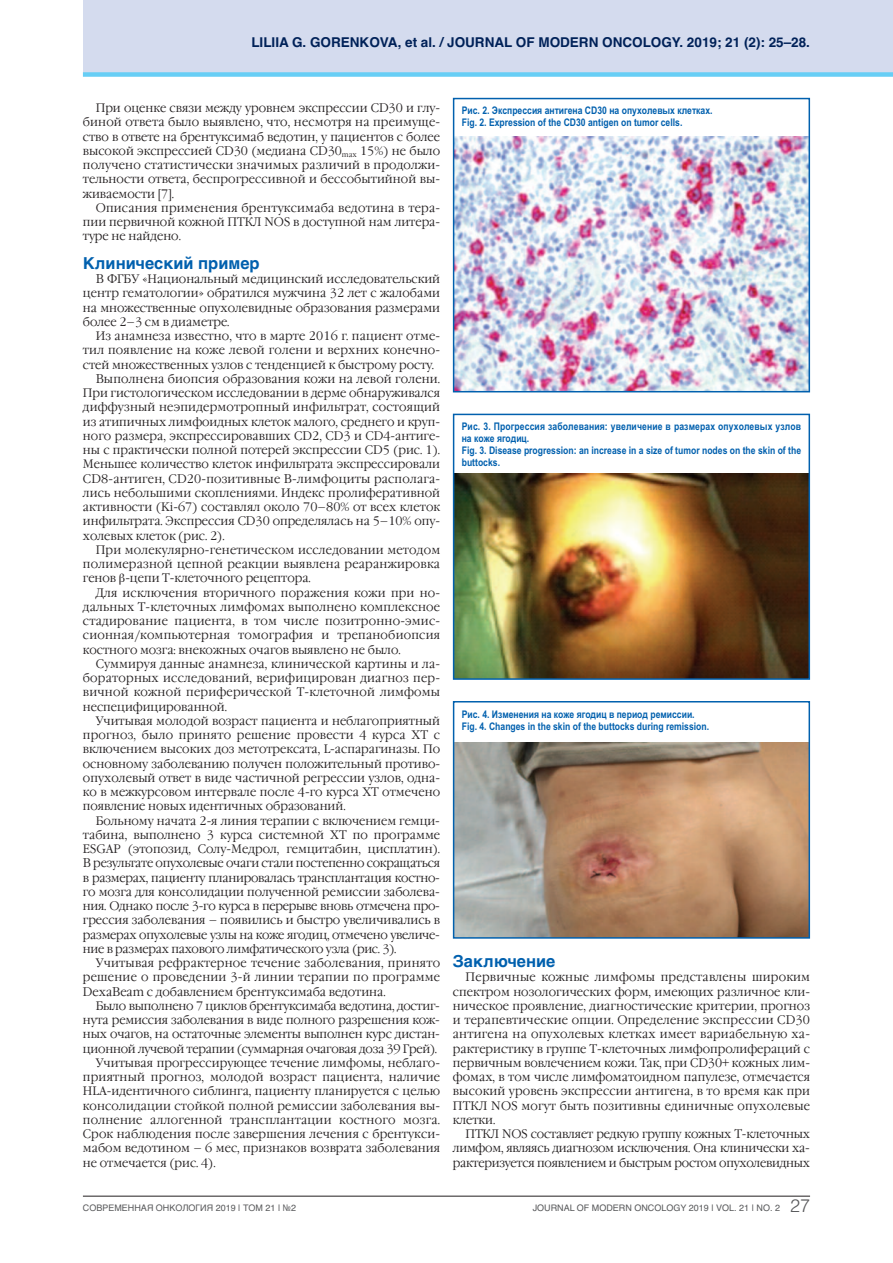
<style>
.page{position:relative;width:893px;height:1263px;background:#fff}
.page>*{position:absolute;margin:0;border:0;box-sizing:border-box;transform-origin:0 0}
.t1{font:700 16.5px "Helvetica";color:#0160ae}
.t2{font:700 13.5px "Helvetica";color:#002158}
.t3{font:300 12.3px/14.2px "Garamond C";letter-spacing:.005em;color:#231f20;text-align:justify;scale:.95 1}
.t4{font:300 12.3px "Garamond C";letter-spacing:-.02em;color:#231f20;scale:.95 1}
.t5{font:700 10.5px/12px "Arial Narrow";color:#0160ae}
.t6{font:9px "Helvetica";color:#57585a}
.s1{font-family:"font 0000000022 c 2584 a";font-weight:400}
.s2{font-weight:300;font-size:18px}
</style>
<div class="page">
<div style="left:83px;top:0;width:810px;height:74px;background:#d4dbee"></div>
<hr style="left:83px;top:1196px;width:727px;height:1px;background:#231f20">
<div style="left:83px;top:72px;width:810px;height:5px;background:#67cef5"></div>
<img style="left:456px;top:137px;width:351px;height:252px">
<div style="left:453px;top:98px;width:357px;height:294px;border:2px solid #0160ae"></div>
<img style="left:456px;top:474px;width:351px;height:203px">
<div style="left:453px;top:414px;width:357px;height:266px;border:2px solid #0160ae"></div>
<img style="left:456px;top:742px;width:351px;height:194px">
<div style="left:453px;top:701px;width:357px;height:238px;border:2px solid #0160ae"></div>
<p class="t2" style="left:251px;top:32px;width:560px">LILIIA G. GORENKOVA, et al. / JOURNAL OF MODERN ONCOLOGY. 2019; 21 (2): 25–28.</p>
<p class="t3" style="left:83px;top:101px;width:377px;text-indent:13px">При оценке связи между уровнем экспрессии CD30 и глу&shy;биной ответа было выявлено, что, несмотря на преимуще&shy;ство в ответе на брентуксимаб ведотин, у пациентов с более высокой экспрессией CD30 (медиана CD30<sub>max</sub> 15%) не было получено статистически значимых различий в продолжи&shy;тельности ответа, беспрогрессивной и бессобытийной вы&shy;живаемости [7].</p>
<p class="t3" style="left:83px;top:201px;width:377px;text-indent:13px">Описания применения брентуксимаба ведотина в тера&shy;пии первичной кожной ПТКЛ NOS в доступной нам литера&shy;туре не найдено.</p>
<h1 class="t1" style="left:83px;top:250px;width:178px">Клинический пример</h1>
<p class="t3" style="left:83px;top:272px;width:377px;text-indent:13px">В ФГБУ «Национальный медицинский исследовательский центр гематологии» обратился мужчина 32 лет с жалобами на множественные опухолевидные образования размерами более 2–3 см в диаметре.</p>
<p class="t3" style="left:96px;top:329px;width:364px">Из анамнеза известно, что в марте 2016 г. пациент отме-</p>
<p class="t3" style="left:83px;top:343px;width:377px">тил появление на коже левой голени и верхних конечно-</p>
<p class="t3" style="left:83px;top:358px;width:371px">стей множественных узлов с тенденцией к быстрому росту.</p>
<p class="t3" style="left:96px;top:372px;width:364px">Выполнена биопсия образования кожи на левой голени.</p>
<p class="t3" style="left:83px;top:386px;width:377px">При гистологическом исследовании в дерме обнаруживался</p>
<p class="t3" style="left:83px;top:400px;width:377px">диффузный неэпидермотропный инфильтрат, состоящий</p>
<p class="t3" style="left:83px;top:415px;width:377px">из атипичных лимфоидных клеток малого, среднего и круп-</p>
<p class="t3" style="left:83px;top:429px;width:377px">ного размера, экспрессировавших CD2, CD3 и CD4-антиге-</p>
<p class="t3" style="left:83px;top:443px;width:377px">ны с практически полной потерей экспрессии CD5 (рис. 1).</p>
<p class="t3" style="left:83px;top:457px;width:377px">Меньшее количество клеток инфильтрата экспрессировали</p>
<p class="t3" style="left:83px;top:472px;width:377px">CD8-антиген, CD20-позитивные В-лимфоциты располага-</p>
<p class="t3" style="left:83px;top:486px;width:377px">лись небольшими скоплениями. Индекс пролиферативной</p>
<p class="t3" style="left:83px;top:500px;width:377px">активности (Ki-67) составлял около 70–80% от всех клеток</p>
<p class="t3" style="left:83px;top:514px;width:377px">инфильтрата. Экспрессия CD30 определялась на 5–10% опу-</p>
<p class="t3" style="left:83px;top:529px;width:151px">холевых клеток (рис. 2).</p>
<p class="t3" style="left:96px;top:543px;width:364px">При молекулярно-генетическом исследовании методом</p>
<p class="t3" style="left:83px;top:557px;width:377px">полимеразной цепной реакции выявлена реаранжировка</p>
<p class="t3" style="left:83px;top:571px;width:241px">генов <span class="s1">b</span>-цепи Т-клеточного рецептора.</p>
<p class="t3" style="left:96px;top:586px;width:364px">Для исключения вторичного поражения кожи при но-</p>
<p class="t3" style="left:83px;top:600px;width:377px">дальных Т-клеточных лимфомах выполнено комплексное</p>
<p class="t3" style="left:83px;top:614px;width:377px">стадирование пациента, в том числе позитронно-эмис-</p>
<p class="t3" style="left:83px;top:628px;width:377px">сионная/компьютерная томография и трепанобиопсия</p>
<p class="t3" style="left:83px;top:643px;width:336px">костного мозга: внекожных очагов выявлено не было.</p>
<p class="t3" style="left:96px;top:657px;width:364px">Суммируя данные анамнеза, клинической картины и ла-</p>
<p class="t3" style="left:83px;top:671px;width:377px">бораторных исследований, верифицирован диагноз пер-</p>
<p class="t3" style="left:83px;top:685px;width:377px">вичной кожной периферической Т-клеточной лимфомы</p>
<p class="t3" style="left:83px;top:700px;width:153px">неспецифицированной.</p>
<p class="t3" style="left:96px;top:714px;width:364px">Учитывая молодой возраст пациента и неблагоприятный</p>
<p class="t3" style="left:83px;top:728px;width:377px">прогноз, было принято решение провести 4 курса ХТ с</p>
<p class="t3" style="left:83px;top:742px;width:377px">включением высоких доз метотрексата, L-аспарагиназы. По</p>
<p class="t3" style="left:83px;top:757px;width:377px">основному заболеванию получен положительный противо-</p>
<p class="t3" style="left:83px;top:771px;width:377px">опухолевый ответ в виде частичной регрессии узлов, одна-</p>
<p class="t3" style="left:83px;top:785px;width:377px">ко в межкурсовом интервале после 4-го курса ХТ отмечено</p>
<p class="t3" style="left:83px;top:799px;width:278px">появление новых идентичных образований.</p>
<p class="t3" style="left:96px;top:814px;width:364px">Больному начата 2-я линия терапии с включением гемци-</p>
<p class="t3" style="left:83px;top:828px;width:377px">табина, выполнено 3 курса системной ХТ по программе</p>
<p class="t3" style="left:83px;top:842px;width:377px">ESGAP (этопозид, Солу-Медрол, гемцитабин, цисплатин).</p>
<p class="t4" style="left:83px;top:856px;width:377px">В результате опухолевые очаги стали постепенно сокращаться</p>
<p class="t4" style="left:83px;top:871px;width:377px">в размерах, пациенту планировалась трансплантация костно-</p>
<p class="t3" style="left:83px;top:885px;width:377px">го мозга для консолидации полученной ремиссии заболева-</p>
<p class="t4" style="left:83px;top:899px;width:377px">ния. Однако после 3-го курса в перерыве вновь отмечена про-</p>
<p class="t3" style="left:83px;top:913px;width:377px">грессия заболевания – появились и быстро увеличивались в</p>
<p class="t4" style="left:83px;top:928px;width:377px">размерах опухолевые узлы на коже ягодиц, отмечено увеличе-</p>
<p class="t4" style="left:83px;top:942px;width:332px">ние в размерах пахового лимфатического узла (рис. 3).</p>
<p class="t3" style="left:96px;top:956px;width:364px">Учитывая рефрактерное течение заболевания, принято</p>
<p class="t3" style="left:83px;top:970px;width:377px">решение о проведении 3-й линии терапии по программе</p>
<p class="t3" style="left:83px;top:985px;width:320px">DexaBeam с добавлением брентуксимаба ведотина.</p>
<p class="t4" style="left:96px;top:999px;width:364px">Было выполнено 7 циклов брентуксимаба ведотина, достиг-</p>
<p class="t3" style="left:83px;top:1013px;width:377px">нута ремиссия заболевания в виде полного разрешения кож-</p>
<p class="t3" style="left:83px;top:1027px;width:377px">ных очагов, на остаточные элементы выполнен курс дистан-</p>
<p class="t4" style="left:83px;top:1042px;width:374px">ционной лучевой терапии (суммарная очаговая доза 39 Грей).</p>
<p class="t3" style="left:96px;top:1056px;width:364px">Учитывая прогрессирующее течение лимфомы, неблаго-</p>
<p class="t3" style="left:83px;top:1070px;width:377px">приятный прогноз, молодой возраст пациента, наличие</p>
<p class="t3" style="left:83px;top:1084px;width:377px">HLA-идентичного сиблинга, пациенту планируется с целью</p>
<p class="t3" style="left:83px;top:1099px;width:377px">консолидации стойкой полной ремиссии заболевания вы-</p>
<p class="t3" style="left:83px;top:1113px;width:377px">полнение аллогенной трансплантации костного мозга.</p>
<p class="t3" style="left:83px;top:1127px;width:377px">Срок наблюдения после завершения лечения с брентукси-</p>
<p class="t3" style="left:83px;top:1141px;width:377px">мабом ведотином – 6 мес, признаков возврата заболевания</p>
<p class="t3" style="left:83px;top:1156px;width:141px">не отмечается (рис. 4).</p>
<p class="t5" style="left:462px;top:104px;width:252px">Рис. 2. Экспрессия антигена CD30 на опухолевых клетках.<br>Fig. 2. Expression of the CD30 antigen on tumor cells.</p>
<p class="t5" style="left:462px;top:420px;width:341px">Рис. 3. Прогрессия заболевания: увеличение в размерах опухолевых узлов на коже ягодиц.<br>Fig. 3. Disease progression: an increase in a size of tumor nodes on the skin of the buttocks.</p>
<p class="t5" style="left:462px;top:707px;width:249px">Рис. 4. Изменения на коже ягодиц в период ремиссии.<br>Fig. 4. Changes in the skin of the buttocks during remission.</p>
<h1 class="t1" style="left:453px;top:948px;width:104px">Заключение</h1>
<p class="t3" style="left:453px;top:970px;width:377px;text-indent:13px">Первичные кожные лимфомы представлены широким спектром нозологических форм, имеющих различное кли&shy;ническое проявление, диагностические критерии, прогноз и терапевтические опции. Определение экспрессии CD30 антигена на опухолевых клетках имеет вариабельную ха&shy;рактеристику в группе Т-клеточных лимфопролифераций с первичным вовлечением кожи. Так, при CD30+ кожных лим&shy;фомах, в том числе лимфоматоидном папулезе, отмечается высокий уровень экспрессии антигена, в то время как при ПТКЛ NOS могут быть позитивны единичные опухолевые клетки.</p>
<p class="t3" style="left:453px;top:1127px;width:377px;text-indent:13px">ПТКЛ NOS составляет редкую группу кожных Т-клеточных лимфом, являясь диагнозом исключения. Она клинически ха&shy;рактеризуется появлением и быстрым ростом опухолевидных</p>
<p class="t6" style="left:83px;top:1200px;width:215px">СОВРЕМЕННАЯ ОНКОЛОГИЯ 2019 | ТОМ 21 | №2</p>
<p class="t6" style="left:533px;top:1200px;width:279px">JOURNAL OF MODERN ONCOLOGY 2019 | VOL. 21 | NO. 2 <span class="s2">27</span></p>
</div>
